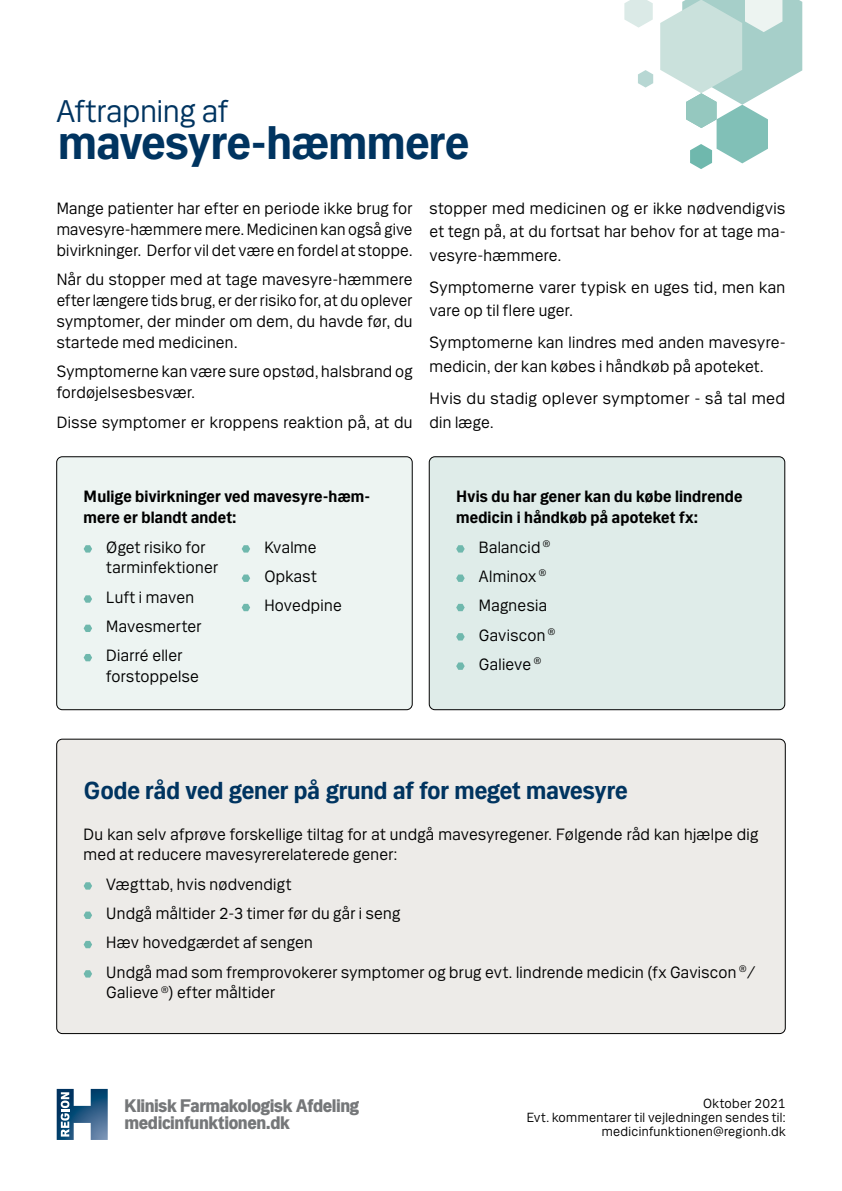
<style>
.page{position:relative;width:842px;height:1191px;background:#fff}
.page>*{position:absolute;margin:0;border:0;box-sizing:border-box;transform-origin:0 0}
.Overskrift{font:700 49.8px "Mari";letter-spacing:-.01em;color:#003460}
.Overskrift-2{font:33.2px "Mari";color:#003460}
.Table_head{font:700 26px "Mari";letter-spacing:-.005em;color:#003460}
.t1{font:800 19.2px/17.6px "Mari";letter-spacing:-.02em;color:#757779}
.text{font:17.2px/21px "Mari";letter-spacing:.015em;color:#000}
.Bullet_1{font:17.2px/20.8px "Mari";letter-spacing:.015em;color:#000}
.text-2{font:700 17.2px/20.8px "Mari";letter-spacing:.01em;color:#000}
.Footnote{font:14px/14px "Mari";letter-spacing:.025em;color:#000;text-align:right}
</style>
<div class="page">
<div style="left:57px;top:739px;width:728px;height:294px;background:#edebe8;border-radius:6px"></div>
<div style="left:57px;top:457px;width:355px;height:252px;background:#edf4f2;border-radius:6px"></div>
<div style="left:56px;top:456px;width:356px;height:254px;border:1px solid #000;border-radius:6px"></div>
<div style="left:429px;top:457px;width:356px;height:252px;background:#dfece9;border-radius:6px"></div>
<div style="left:429px;top:456px;width:356px;height:254px;border:1px solid #000;border-radius:6px"></div>
<svg style="left:84px;top:545px;width:8px;height:7px"></svg>
<svg style="left:84px;top:595px;width:8px;height:7px"></svg>
<svg style="left:84px;top:624px;width:8px;height:8px"></svg>
<svg style="left:84px;top:654px;width:8px;height:7px"></svg>
<svg style="left:242px;top:545px;width:8px;height:7px"></svg>
<svg style="left:242px;top:574px;width:8px;height:8px"></svg>
<svg style="left:242px;top:604px;width:8px;height:7px"></svg>
<svg style="left:456px;top:545px;width:9px;height:7px"></svg>
<svg style="left:456px;top:574px;width:9px;height:8px"></svg>
<svg style="left:456px;top:604px;width:9px;height:7px"></svg>
<svg style="left:456px;top:633px;width:9px;height:7px"></svg>
<svg style="left:456px;top:662px;width:9px;height:8px"></svg>
<svg style="left:624px;top:0;width:29px;height:28px"></svg>
<svg style="left:660px;top:0;width:142px;height:169px"></svg>
<svg style="left:638px;top:70px;width:15px;height:18px"></svg>
<svg style="left:84px;top:882px;width:8px;height:7px"></svg>
<svg style="left:84px;top:911px;width:8px;height:8px"></svg>
<svg style="left:84px;top:941px;width:8px;height:7px"></svg>
<svg style="left:84px;top:970px;width:8px;height:7px"></svg>
<svg style="left:57px;top:1089px;width:51px;height:51px"></svg>
<p class="Overskrift-2" style="left:56px;top:91px;width:173px">Aftrapning af</p>
<p class="Overskrift" style="left:58px;top:113px;width:412px">mavesyre-hæmmere</p>
<p class="text" style="left:57px;top:197px;width:357px;text-align:justify">Mange patienter har efter en periode ikke brug for mavesyre-hæmmere mere. Medicinen kan også give bivirkninger. Derfor vil det være en fordel at stoppe.</p>
<p class="text" style="left:57px;top:268px;width:357px;text-align:justify">Når du stopper med at tage mavesyre-hæmmere efter længere tids brug, er der risiko for, at du oplever symptomer, der minder om dem, du havde før, du startede med medicinen.</p>
<p class="text" style="left:57px;top:360px;width:357px">Symptomerne kan være sure opstød, halsbrand og fordøjelsesbesvær.</p>
<p class="text" style="left:57px;top:411px;width:357px">Disse symptomer er kroppens reaktion på, at du</p>
<p class="text" style="left:429px;top:195px;width:357px;line-height:23.6px;text-align:justify">stopper med medicinen og er ikke nødvendigvis et tegn på, at du fortsat har behov for at tage ma&shy;vesyre-hæmmere.</p>
<p class="text" style="left:429px;top:275px;width:357px;line-height:23.6px">Symptomerne varer typisk en uges tid, men kan vare op til flere uger.</p>
<p class="text" style="left:429px;top:330px;width:357px;line-height:23.6px">Symptomerne kan lindres med anden mavesyre&shy;medicin, der kan købes i håndkøb på apoteket.</p>
<p class="text" style="left:429px;top:386px;width:357px;line-height:23.6px">Hvis du stadig oplever symptomer - så tal med din læge.</p>
<p class="text-2" style="left:84px;top:486px;width:288px">Mulige bivirkninger ved mavesyre-hæm&shy;mere er blandt andet:</p>
<p class="Bullet_1" style="left:106px;top:536px;width:113px">Øget risiko for tarminfektioner</p>
<p class="Bullet_1" style="left:106px;top:586px;width:89px">Luft i maven</p>
<p class="Bullet_1" style="left:106px;top:615px;width:97px">Mavesmerter</p>
<p class="Bullet_1" style="left:106px;top:644px;width:94px">Diarré eller forstoppelse</p>
<p class="Bullet_1" style="left:264px;top:536px;width:54px">Kvalme</p>
<p class="Bullet_1" style="left:264px;top:565px;width:54px">Opkast</p>
<p class="Bullet_1" style="left:264px;top:594px;width:79px">Hovedpine</p>
<p class="text-2" style="left:456px;top:486px;width:288px">Hvis du har gener kan du købe lindrende medicin i håndkøb på apoteket fx:</p>
<p class="Bullet_1" style="left:479px;top:536px;width:73px">Balancid <sup>®</sup></p>
<p class="Bullet_1" style="left:479px;top:565px;width:69px">Alminox <sup>®</sup></p>
<p class="Bullet_1" style="left:479px;top:594px;width:70px">Magnesia</p>
<p class="Bullet_1" style="left:479px;top:624px;width:78px">Gaviscon <sup>®</sup></p>
<p class="Bullet_1" style="left:479px;top:653px;width:64px">Galieve <sup>®</sup></p>
<p class="Table_head" style="left:84px;top:775px;width:545px">Gode råd ved gener på grund af for meget mavesyre</p>
<p class="text" style="left:84px;top:822px;width:676px">Du kan selv afprøve forskellige tiltag for at undgå mavesyregener. Følgende råd kan hjælpe dig med at reducere mavesyrerelaterede gener:</p>
<p class="Bullet_1" style="left:106px;top:873px;width:187px">Vægttab, hvis nødvendigt</p>
<p class="Bullet_1" style="left:106px;top:902px;width:295px">Undgå måltider 2-3 timer før du går i seng</p>
<p class="Bullet_1" style="left:106px;top:931px;width:208px">Hæv hovedgærdet af sengen</p>
<p class="Bullet_1" style="left:106px;top:960px;width:651px">Undgå mad som fremprovokerer symptomer og brug evt. lindrende medicin (fx Gaviscon <sup>®</sup>/<br>Galieve <sup>®</sup>) efter måltider</p>
<p class="t1" style="left:124px;top:1096px;width:236px">Klinisk Farmakologisk Afdeling medicinfunktionen.dk</p>
<p class="Footnote" style="left:527px;top:1095px;width:260px">Oktober 2021<br>Evt. kommentarer til vejledningen sendes til: medicinfunktionen@regionh.dk</p>
</div>
